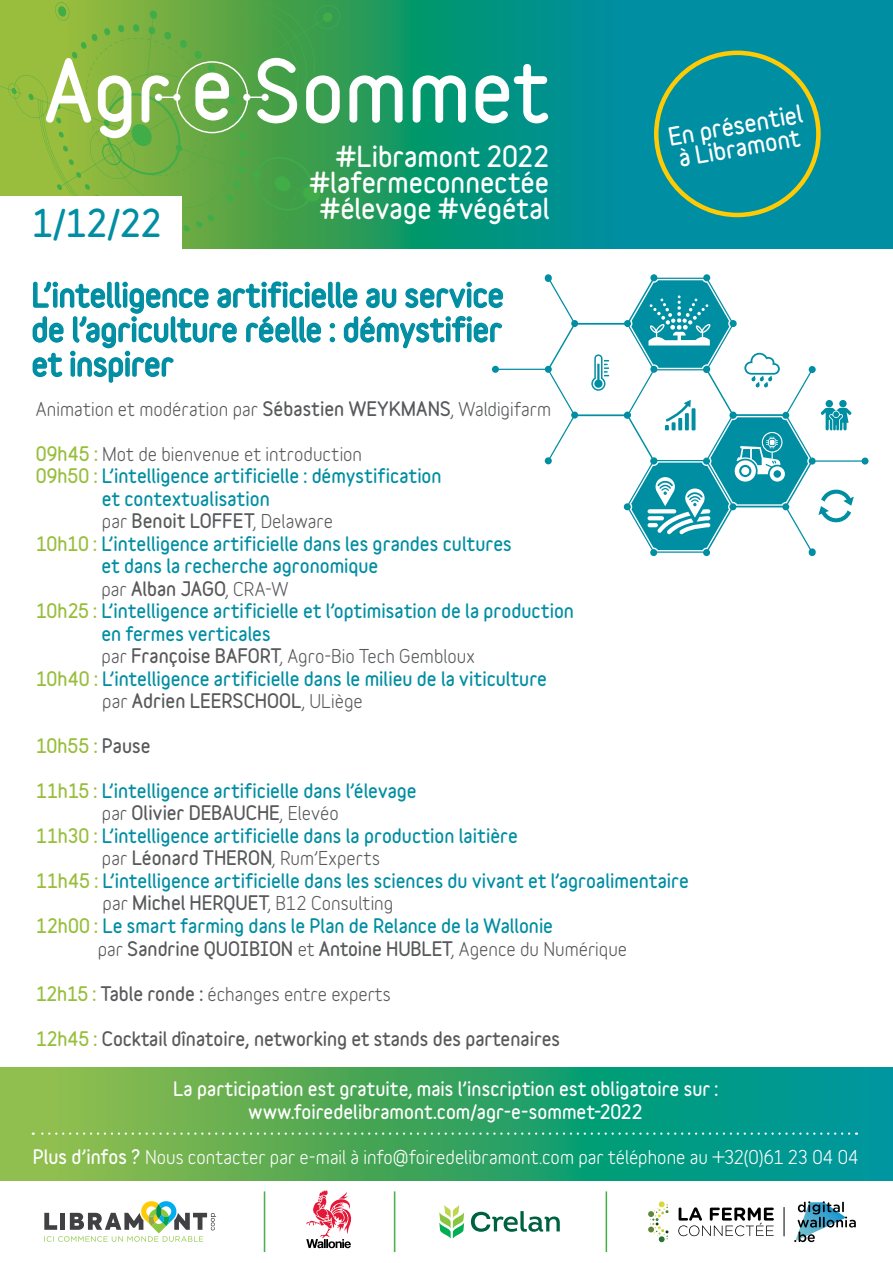
<style>
.page{position:relative;width:893px;height:1263px;background:#fff}
.page>*{position:absolute;margin:0;border:0;box-sizing:border-box;transform-origin:0 0}
.t1{font:900 34.5px "Variable";color:#008ea2}
.t2{font:900 30px/34.5px "Variable";color:#008ea2;text-align:justify}
.t3{font:900 26.25px/26.2px "Variable";color:#fff;text-align:center}
.t4{font:900 25.5px "Variable";color:#fff}
.t5{font:900 22.5px "Variable";color:#fff}
.t6{font:900 18px "Variable";letter-spacing:.005em;color:#008ea2}
.t7{font:700 18px "Variable";color:#58595b}
.t8{font:900 18px "Variable";color:#58595b}
.t9{font:900 18px/22.5px "Variable";letter-spacing:.005em;color:#fff;text-align:center}
.t10{font:700 18px "Variable";color:#fff}
.t11{font:900 18px "Variable";color:#98be3c}
.s1{font-weight:900}
.s2{font-weight:900;color:#98be3c}
.s3{color:#98be3c}
.s4{font-weight:700}
.s5{color:#58595b}
</style>
<div class="page">
<div style="left:618px;top:0;width:275px;height:249px;background:#008ea2"></div>
<div style="left:0;top:0;width:619px;height:249px;background:#009097"></div>
<div style="left:0;top:3px;width:46px;height:193px;background:#99bd3c"></div>
<div style="left:0;top:196px;width:181px;height:53px;background:#fff"></div>
<svg style="left:32px;top:281px;width:460px;height:102px"></svg>
<div style="left:654px;top:51px;width:167px;height:166px;border:4px solid #ffcb05;border-radius:50%"></div>
<svg style="left:46px;top:2px;width:502px;height:247px;background:#57ae6f"></svg>
<svg style="left:0;top:1067px;width:893px;height:114px;background:#39a669"></svg>
<svg style="left:306px;top:1190px;width:45px;height:58px"></svg>
<svg style="left:439px;top:1205px;width:25px;height:33px"></svg>
<svg style="left:471px;top:1211px;width:89px;height:21px"></svg>
<svg style="left:44px;top:1201px;width:172px;height:41px"></svg>
<svg style="left:678px;top:1207px;width:96px;height:29px"></svg>
<svg style="left:648px;top:1201px;width:21px;height:41px"></svg>
<svg style="left:794px;top:1201px;width:62px;height:41px"></svg>
<svg style="left:784px;top:1207px;width:1px;height:29px"></svg>
<svg style="left:33px;top:1132px;width:816px;height:3px;background:#5eb683"></svg>
<svg style="left:492px;top:274px;width:376px;height:282px"></svg>
<div style="left:839px;top:400px;width:8px;height:7px;background:#008ea3;border-radius:50%"></div>
<div style="left:826px;top:400px;width:7px;height:7px;background:#008ea3;border-radius:50%"></div>
<svg style="left:821px;top:408px;width:30px;height:22px"></svg>
<svg style="left:818px;top:489px;width:36px;height:33px"></svg>
<svg style="left:744px;top:353px;width:36px;height:35px"></svg>
<svg style="left:591px;top:354px;width:18px;height:37px"></svg>
<svg style="left:629px;top:400px;width:181px;height:151px"></svg>
<svg style="left:630px;top:279px;width:101px;height:90px"></svg>
<h1 class="t1" style="left:32px;top:208px;width:132px">1/12/22</h1>
<h3 class="t3" style="left:336px;top:145px;width:215px">#Libramont 2022</h3>
<h3 class="t4" style="left:341px;top:146px;width:208px">#Libramont 2022</h3>
<h3 class="t3" style="left:309px;top:171px;width:241px">#lafermeconnectée #élevage #végétal</h3>
<h2 class="t2" style="left:32px;top:280px;width:474px">L’intelligence artificielle au service de l’agriculture réelle : démystifier et inspirer</h2>
<p class="t5" style="left:667px;top:128px;width:137px;rotate:-10deg">En présentiel</p>
<p class="t5" style="left:677px;top:149px;width:124px;rotate:-10deg">à Libramont</p>
<p class="t7" style="left:36px;top:402px;width:517px">Animation et modération par <span class="s1">Sébastien WEYKMANS</span>, Waldigifarm</p>
<p class="t7" style="left:36px;top:447px;width:328px"><span class="s2">09h45 :</span> Mot de bienvenue et introduction</p>
<p class="t6" style="left:36px;top:468px;width:407px"><span class="s3">09h50 :</span> L’intelligence artificielle : démystification</p>
<p class="t6" style="left:102px;top:491px;width:169px">et contextualisation</p>
<p class="t7" style="left:102px;top:514px;width:233px">par <span class="s1">Benoit LOFFET</span>, Delaware</p>
<p class="t6" style="left:36px;top:536px;width:477px"><span class="s3">10h10 :</span> L’intelligence artificielle dans les grandes cultures</p>
<p class="t6" style="left:101px;top:558px;width:279px">et dans la recherche agronomique</p>
<p class="t7" style="left:101px;top:582px;width:188px">par <span class="s1">Alban JAGO</span>, CRA-W</p>
<p class="t6" style="left:36px;top:603px;width:540px"><span class="s3">10h25 :</span> L’intelligence artificielle et l’optimisation de la production</p>
<p class="t6" style="left:101px;top:626px;width:171px">en fermes verticales</p>
<p class="t7" style="left:101px;top:649px;width:375px">par <span class="s1">Françoise BAFORT</span>, Agro-Bio Tech Gembloux</p>
<p class="t6" style="left:36px;top:671px;width:513px"><span class="s3">10h40 :</span> L’intelligence artificielle dans le milieu de la viticulture</p>
<p class="t8" style="left:102px;top:693px;width:262px"><span class="s4">par</span> Adrien LEERSCHOOL<span class="s4">, ULiège</span></p>
<p class="t11" style="left:36px;top:738px;width:116px">10h55 : <span class="s5">Pause</span></p>
<p class="t6" style="left:36px;top:783px;width:382px"><span class="s3">11h15 :</span> L’intelligence artificielle dans l’élevage</p>
<p class="t8" style="left:102px;top:805px;width:238px"><span class="s4">par</span> Olivier DEBAUCHE<span class="s4">, Elevéo</span></p>
<p class="t6" style="left:36px;top:828px;width:483px"><span class="s3">11h30 :</span> L’intelligence artificielle dans la production laitière</p>
<p class="t7" style="left:102px;top:851px;width:280px">par <span class="s1">Léonard THERON</span>, Rum’Experts</p>
<p class="t6" style="left:36px;top:873px;width:655px"><span class="s3">11h45 :</span> L’intelligence artificielle dans les sciences du vivant et l’agroalimentaire</p>
<p class="t7" style="left:103px;top:896px;width:292px">par <span class="s1">Michel HERQUET</span>, B12 Consulting</p>
<p class="t6" style="left:36px;top:918px;width:519px"><span class="s3">12h00 :</span> Le smart farming dans le Plan de Relance de la Wallonie</p>
<p class="t8" style="left:98px;top:941px;width:531px"><span class="s4">par</span> Sandrine QUOIBION <span class="s4">et</span> Antoine HUBLET<span class="s4">, Agence du Numérique</span></p>
<p class="t7" style="left:36px;top:987px;width:356px"><span class="s2">12h15 :</span> <span class="s1">Table ronde :</span> échanges entre experts</p>
<p class="t8" style="left:36px;top:1031px;width:526px"><span class="s3">12h45 :</span> Cocktail dînatoire, networking et stands des partenaires</p>
<p class="t9" style="left:173px;top:1079px;width:547px">La participation est gratuite, mais l’inscription est obligatoire sur : www.foiredelibramont.com/agr-e-sommet-2022</p>
<p class="t10" style="left:33px;top:1150px;width:827px"><span class="s1">Plus d’infos ?</span> Nous contacter par e-mail à info@foiredelibramont.com par téléphone au +32(0)61 23 04 04</p>
</div>
